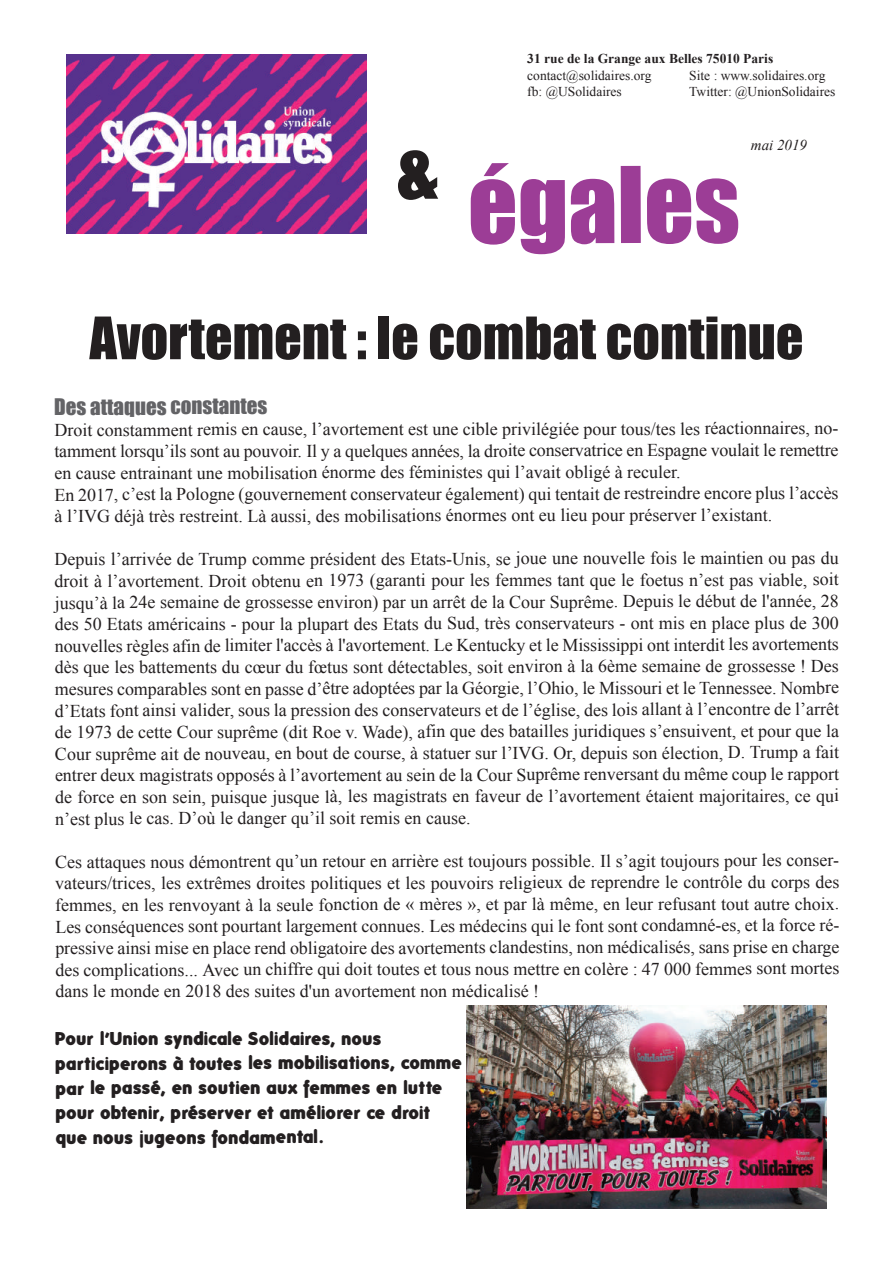
<style>
.page{position:relative;width:893px;height:1263px;background:#fff}
.page>*{position:absolute;margin:0;border:0;box-sizing:border-box;transform-origin:0 0}
.t1{font:97.5px "Impact";letter-spacing:-.005em;color:#9c3d96}
.t2{font:72px "Impact";color:#231f20}
.t3{font:54px "Impact";color:#231f20}
.t4{font:21px "Impact";color:#636366}
.t5{font:18px/21.6px "Times New Roman";color:#231f20;text-align:justify}
.t6{font:900 18px/24.8px "Folks";letter-spacing:.03em;color:#231f20}
.t7{font:italic 15px "Times New Roman";color:#231f20}
.t8{font:13.5px "Times New Roman";color:#231f20}
.t9{font:700 13.5px "Times New Roman";color:#231f20}
</style>
<div class="page">
<img style="left:67px;top:54px;width:300px;height:180px">
<img style="left:466px;top:1005px;width:361px;height:204px">
<h2 class="t2" style="left:397px;top:126px;width:43px">&amp;</h2>
<p class="t9" style="left:527px;top:51px;width:247px">31 rue de la Grange aux Belles 75010 Paris</p>
<p class="t8" style="left:527px;top:68px;width:126px">contact@solidaires.org</p>
<p class="t8" style="left:689px;top:68px;width:138px">Site : www.solidaires.org</p>
<p class="t8" style="left:527px;top:84px;width:96px">fb: @USolidaires</p>
<p class="t8" style="left:689px;top:84px;width:148px">Twitter: @UnionSolidaires</p>
<h1 class="t1" style="left:468px;top:145px;width:274px">égales</h1>
<p class="t7" style="left:751px;top:137px;width:58px">mai 2019</p>
<h3 class="t3" style="left:90px;top:305px;width:715px">Avortement : le combat continue</h3>
<p class="t4" style="left:54px;top:393px;width:215px">Des attaques constantes</p>
<p class="t5" style="left:54px;top:418px;width:786px;text-align:left">Droit constamment remis en cause, l’avortement est une cible privilégiée pour tous/tes les réactionnaires, no&shy;tamment lorsqu’ils sont au pouvoir. Il y a quelques années, la droite conservatrice en Espagne voulait le remettre en cause entrainant une mobilisation énorme des féministes qui l’avait obligé à reculer.<br>En 2017, c’est la Pologne (gouvernement conservateur également) qui tentait de restreindre encore plus l’accès à l’IVG déjà très restreint. Là aussi, des mobilisations énormes ont eu lieu pour préserver l’existant.</p>
<p class="t5" style="left:55px;top:548px;width:786px">Depuis l’arrivée de Trump comme président des Etats-Unis, se joue une nouvelle fois le maintien ou pas du droit à l’avortement. Droit obtenu en 1973 (garanti pour les femmes tant que le foetus n’est pas viable, soit jusqu’à la 24e semaine de grossesse environ) par un arrêt de la Cour Suprême. Depuis le début de l'année, 28 des 50 Etats américains - pour la plupart des Etats du Sud, très conservateurs - ont mis en place plus de 300 nouvelles règles afin de limiter l'accès à l'avortement. Le Kentucky et le Mississippi ont interdit les avortements dès que les battements du cœur du fœtus sont détectables, soit environ à la 6ème semaine de grossesse ! Des mesures comparables sont en passe d’être adoptées par la Géorgie, l’Ohio, le Missouri et le Tennessee. Nombre d’Etats font ainsi valider, sous la pression des conservateurs et de l’église, des lois allant à l’encontre de l’arrêt de 1973 de cette Cour suprême (dit Roe v. Wade), afin que des batailles juridiques s’ensuivent, et pour que la Cour suprême ait de nouveau, en bout de course, à statuer sur l’IVG. Or, depuis son élection, D. Trump a fait entrer deux magistrats opposés à l’avortement au sein de la Cour Suprême renversant du même coup le rapport de force en son sein, puisque jusque là, les magistrats en faveur de l’avortement étaient majoritaires, ce qui n’est plus le cas. D’où le danger qu’il soit remis en cause.</p>
<p class="t5" style="left:55px;top:850px;width:786px">Ces attaques nous démontrent qu’un retour en arrière est toujours possible. Il s’agit toujours pour les conser&shy;vateurs/trices, les extrêmes droites politiques et les pouvoirs religieux de reprendre le contrôle du corps des femmes, en les renvoyant à la seule fonction de « mères », et par là même, en leur refusant tout autre choix.<br>Les conséquences sont pourtant largement connues. Les médecins qui le font sont condamné-es, et la force ré&shy;pressive ainsi mise en place rend obligatoire des avortements clandestins, non médicalisés, sans prise en charge des complications... Avec un chiffre qui doit toutes et tous nous mettre en colère : 47 000 femmes sont mortes dans le monde en 2018 des suites d'un avortement non médicalisé !</p>
<p class="t6" style="left:56px;top:1026px;width:407px">Pour l’Union syndicale Solidaires, nous participerons à toutes les mobilisations, comme par le passé, en soutien aux femmes en lutte pour obtenir, préserver et améliorer ce droit que nous jugeons fondamental.</p>
</div>
